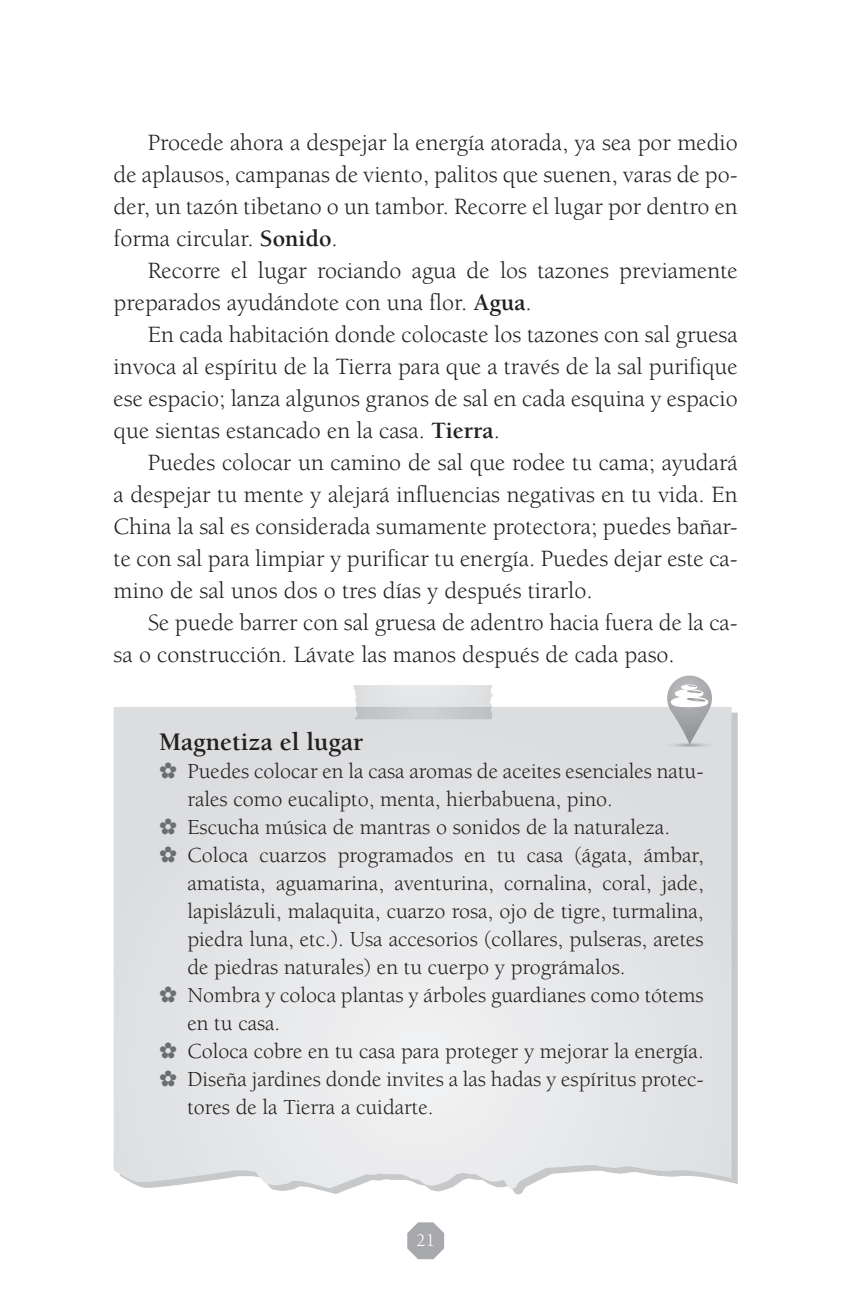
<style>
.page{position:relative;width:851px;height:1301px;background:#fff}
.page>*{position:absolute;margin:0;border:0;box-sizing:border-box;transform-origin:0 0}
.t1{font:700 26px "Berkeley Std";color:#231f20}
.t2{font:24px/32px "Berkeley Std";color:#231f20;text-align:justify}
.t3{font:22px "Berkeley Std";color:#231f20}
.t4{font:18px "Berkeley Std";color:#fff}
.s1{font-weight:700}
.s2{color:#6c6d70}
</style>
<div class="page">
<svg style="left:407px;top:1222px;width:37px;height:37px"></svg>
<svg style="left:271px;top:712px;width:466px;height:482px"></svg>
<svg style="left:114px;top:707px;width:617px;height:481px;background:#e3e4e6"></svg>
<svg style="left:353px;top:685px;width:140px;height:34px;background:#d9dadd"></svg>
<svg style="left:649px;top:675px;width:80px;height:72px"></svg>
<p class="t2" style="left:114px;top:127px;width:625px;text-indent:34px">Procede ahora a despejar la energía atorada, ya sea por medio de aplausos, campanas de viento, palitos que suenen, varas de po&shy;der, un tazón tibetano o un tambor. Recorre el lugar por dentro en forma circular. <span class="s1">Sonido</span>.</p>
<p class="t2" style="left:114px;top:255px;width:625px;text-indent:34px">Recorre el lugar rociando agua de los tazones previamente preparados ayudándote con una flor. <span class="s1">Agua</span>.</p>
<p class="t2" style="left:114px;top:319px;width:625px;text-indent:34px">En cada habitación donde colocaste los tazones con sal gruesa invoca al espíritu de la Tierra para que a través de la sal purifique ese espacio; lanza algunos granos de sal en cada esquina y espacio que sientas estancado en la casa. <span class="s1">Tierra</span>.</p>
<p class="t2" style="left:114px;top:447px;width:625px;text-indent:34px">Puedes colocar un camino de sal que rodee tu cama; ayudará a despejar tu mente y alejará influencias negativas en tu vida. En China la sal es considerada sumamente protectora; puedes bañar&shy;te con sal para limpiar y purificar tu energía. Puedes dejar este ca&shy;mino de sal unos dos o tres días y después tirarlo.</p>
<p class="t2" style="left:114px;top:607px;width:625px;text-indent:34px">Se puede barrer con sal gruesa de adentro hacia fuera de la ca&shy;sa o construcción. Lávate las manos después de cada paso.</p>
<p class="t1" style="left:159px;top:728px;width:206px">Magnetiza el lugar</p>
<p class="t3" style="left:159px;top:759px;width:546px"><span class="s2">✿</span> Puedes colocar en la casa aromas de aceites esenciales natu-</p>
<p class="t3" style="left:187px;top:787px;width:427px">rales como eucalipto, menta, hierbabuena, pino.</p>
<p class="t3" style="left:159px;top:815px;width:512px"><span class="s2">✿</span> Escucha música de mantras o sonidos de la naturaleza.</p>
<p class="t3" style="left:159px;top:843px;width:546px"><span class="s2">✿</span> Coloca cuarzos programados en tu casa (ágata, ámbar,</p>
<p class="t3" style="left:187px;top:871px;width:517px">amatista, aguamarina, aventurina, cornalina, coral, jade,</p>
<p class="t3" style="left:187px;top:899px;width:517px">lapislázuli, malaquita, cuarzo rosa, ojo de tigre, turmalina,</p>
<p class="t3" style="left:187px;top:927px;width:517px">piedra luna, etc.). Usa accesorios (collares, pulseras, aretes</p>
<p class="t3" style="left:187px;top:955px;width:439px">de piedras naturales) en tu cuerpo y prográmalos.</p>
<p class="t3" style="left:159px;top:983px;width:546px"><span class="s2">✿</span> Nombra y coloca plantas y árboles guardianes como tótems</p>
<p class="t3" style="left:187px;top:1011px;width:94px">en tu casa.</p>
<p class="t3" style="left:159px;top:1039px;width:546px"><span class="s2">✿</span> Coloca cobre en tu casa para proteger y mejorar la energía.</p>
<p class="t3" style="left:159px;top:1067px;width:546px"><span class="s2">✿</span> Diseña jardines donde invites a las hadas y espíritus protec-</p>
<p class="t3" style="left:187px;top:1095px;width:247px">tores de la Tierra a cuidarte.</p>
<p class="t4" style="left:416px;top:1231px;width:20px">21</p>
</div>
